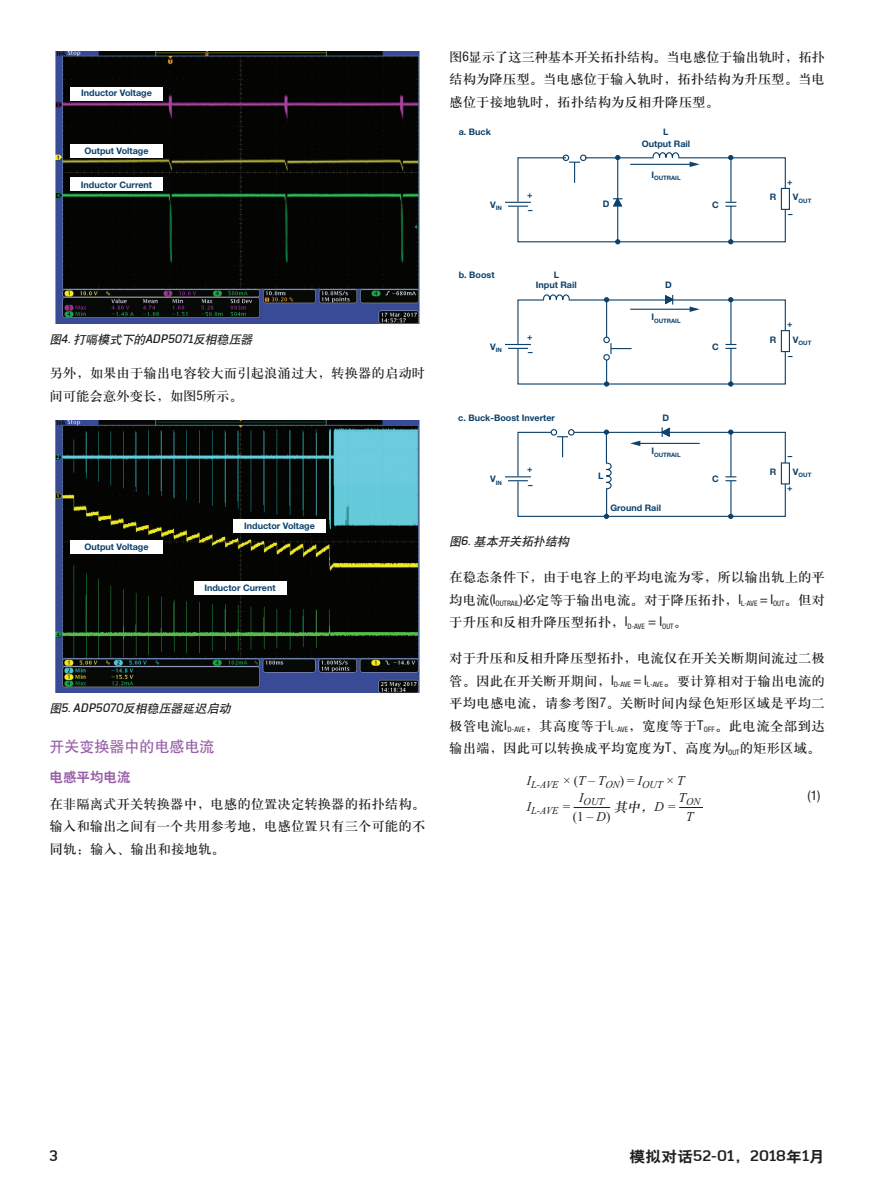
<style>
.page{position:relative;width:891px;height:1188px;background:#fff}
.page>*{position:absolute;margin:0;border:0;box-sizing:border-box;transform-origin:0 0}
.Page_Number{font:700 15px "Azbuka Std";letter-spacing:.01em;color:#231f20;scale:1.05 1}
.H1{font:15px "H Yb 1 gj";color:#9860a8}
.Page_Number-2{font:700 15px "Azbuka Std";letter-spacing:.01em;color:#231f20}
.Main_Body{font:13.5px/22.5px "H Ya 3 gj";letter-spacing:-.005em;color:#231f20;text-align:justify}
.H1-2{font:13.5px "H Yb 2 gj";color:#9860a8}
.t1{font:13.5px "Times New Roman";color:#231f20}
.t2{font:italic 13.5px "Times New Roman";color:#231f20}
.t3{font:condensed 13.5px "Helvetica Neue LT Std";color:#231f20}
.Caption{font:italic 12px "H Yb 1 gj";color:#231f20}
.t4{font:italic 10.5px "Times New Roman";letter-spacing:-.005em;color:#231f20}
.t5{font:700 9px/15.6px "Helvetica Neue LT Std";color:#0c416b}
.t6{font:700 6px "Helvetica Neue LT Std";color:#0c416b}
.s1{font-family:"Azbuka Std";font-weight:500}
.s2{font-family:"Helvetica Neue LT Std";font-stretch:condensed}
.s3{font-style:italic}
.s4{font-family:"H Yb 2 gj";font-weight:400}
</style>
<div class="page">
<img style="left:55px;top:51px;width:364px;height:273px">
<div style="left:70px;top:87px;width:93px;height:13px;background:#fff"></div>
<div style="left:70px;top:145px;width:93px;height:13px;background:#fff"></div>
<div style="left:70px;top:178px;width:93px;height:13px;background:#fff"></div>
<svg style="left:505px;top:152px;width:281px;height:92px"></svg>
<hr style="left:630px;top:164px;width:61px;height:1px;background:#0c416b">
<div style="left:781px;top:188px;width:8px;height:21px;background:#fff"></div>
<div style="left:781px;top:188px;width:9px;height:22px;border:1px solid #0c416b"></div>
<div style="left:781px;top:462px;width:9px;height:22px;border:1px solid #0c416b"></div>
<svg style="left:505px;top:294px;width:281px;height:92px"></svg>
<hr style="left:630px;top:309px;width:61px;height:1px;background:#0c416b">
<div style="left:781px;top:331px;width:8px;height:21px;background:#fff"></div>
<div style="left:781px;top:330px;width:9px;height:22px;border:1px solid #0c416b"></div>
<svg style="left:505px;top:427px;width:281px;height:92px"></svg>
<div style="left:568px;top:429px;width:7px;height:7px;border:1px solid #0c416b;border-radius:50%"></div>
<img style="left:55px;top:420px;width:364px;height:273px">
<div style="left:233px;top:519px;width:93px;height:14px;background:#fff"></div>
<div style="left:70px;top:541px;width:93px;height:13px;background:#fff"></div>
<div style="left:194px;top:581px;width:92px;height:13px;background:#fff"></div>
<hr style="left:574px;top:807px;width:36px;height:1px;background:#231f20">
<svg style="left:679px;top:807px;width:24px;height:1px"></svg>
<p class="t5" style="left:81px;top:85px;width:72px">Inductor Voltage</p>
<p class="t5" style="left:85px;top:143px;width:66px">Output Voltage</p>
<p class="t5" style="left:81px;top:176px;width:73px">Inductor Current</p>
<p class="Caption" style="left:50px;top:333px;width:207px">图<span class="s1">4 .</span> 打嗝模式下的<span class="s1">A D P 5 0 7 1</span> 反相稳压器</p>
<p class="Main_Body" style="left:50px;top:362px;width:377px">另外，如果由于输出电容较大而引起浪涌过大，转换器的启动时间可能会意外变长，如图<span class="s2">5</span>所示。</p>
<p class="t5" style="left:85px;top:539px;width:66px">Output Voltage</p>
<p class="t5" style="left:244px;top:517px;width:72px">Inductor Voltage</p>
<p class="t5" style="left:204px;top:580px;width:73px">Inductor Current</p>
<p class="Caption" style="left:50px;top:702px;width:185px">图<span class="s1">5 . A D P 5 0 70</span>反相稳压器延迟启动</p>
<p class="H1" style="left:50px;top:739px;width:166px">开关变换器中的电感电流</p>
<p class="H1-2" style="left:50px;top:770px;width:82px">电感平均电流</p>
<p class="Main_Body" style="left:50px;top:792px;width:377px">在非隔离式开关转换器中，电感的位置决定转换器的拓扑结构。输入和输出之间有一个共用参考地，电感位置只有三个可能的不同轨：输入、输出和接地轨。</p>
<p class="Main_Body" style="left:449px;top:45px;width:377px">图<span class="s2">6</span>显示了这三种基本开关拓扑结构。当电感位于输出轨时，拓扑结构为降压型。当电感位于输入轨时，拓扑结构为升压型。当电感位于接地轨时，拓扑结构为反相升降压型。</p>
<p class="t5" style="left:459px;top:124px;width:34px">a. Buck</p>
<p class="t5" style="left:663px;top:124px;width:7px">L</p>
<p class="t5" style="left:642px;top:136px;width:50px">Output Rail</p>
<p class="t6" style="left:490px;top:204px;width:13px"><sup>V</sup>IN</p>
<p class="t5" style="left:527px;top:186px;width:7px">+ –</p>
<p class="t6" style="left:651px;top:175px;width:31px"><sup>I</sup>OUTRAIL</p>
<p class="t5" style="left:603px;top:196px;width:8px">D</p>
<p class="t5" style="left:712px;top:197px;width:8px">C</p>
<p class="t5" style="left:787px;top:174px;width:7px">+</p>
<p class="t5" style="left:788px;top:206px;width:6px">–</p>
<p class="t5" style="left:770px;top:189px;width:8px">R</p>
<p class="t6" style="left:793px;top:197px;width:20px"><sup>V</sup>OUT</p>
<p class="t5" style="left:459px;top:267px;width:37px">b. Boost</p>
<p class="t5" style="left:554px;top:267px;width:7px">L</p>
<p class="t5" style="left:536px;top:277px;width:42px">Input Rail</p>
<p class="t5" style="left:665px;top:277px;width:8px">D</p>
<p class="t6" style="left:490px;top:346px;width:13px"><sup>V</sup>IN</p>
<p class="t5" style="left:527px;top:329px;width:7px">+ –</p>
<p class="t6" style="left:651px;top:317px;width:31px"><sup>I</sup>OUTRAIL</p>
<p class="t5" style="left:712px;top:339px;width:8px">C</p>
<p class="t5" style="left:787px;top:316px;width:7px">+</p>
<p class="t5" style="left:788px;top:348px;width:6px">–</p>
<p class="t5" style="left:770px;top:331px;width:8px">R</p>
<p class="t6" style="left:793px;top:339px;width:20px"><sup>V</sup>OUT</p>
<p class="t5" style="left:458px;top:410px;width:98px">c. Buck-Boost Inverter</p>
<p class="t5" style="left:663px;top:410px;width:8px">D</p>
<p class="t6" style="left:490px;top:479px;width:13px"><sup>V</sup>IN</p>
<p class="t5" style="left:527px;top:461px;width:7px">+ –</p>
<p class="t5" style="left:598px;top:468px;width:7px">L</p>
<p class="t6" style="left:651px;top:451px;width:31px"><sup>I</sup>OUTRAIL</p>
<p class="t5" style="left:712px;top:471px;width:8px">C</p>
<p class="t5" style="left:788px;top:448px;width:6px">–</p>
<p class="t5" style="left:787px;top:480px;width:7px">+</p>
<p class="t5" style="left:770px;top:464px;width:8px">R</p>
<p class="t6" style="left:793px;top:471px;width:20px"><sup>V</sup>OUT</p>
<p class="t5" style="left:610px;top:500px;width:52px">Ground Rail</p>
<p class="Caption" style="left:449px;top:536px;width:124px">图<span class="s1">6 .</span> 基本开关拓扑结构</p>
<p class="Main_Body" style="left:449px;top:566px;width:377px">在稳态条件下，由于电容上的平均电流为零，所以输出轨上的平均电流<span class="s2">(I</span><sub>OUTRAIL</sub><span class="s2">)</span>必定等于输出电流。对于降压拓扑，<span class="s2">I</span><sub>L-AVE</sub> <span class="s2">= I</span><sub>OUT</sub>。但对于升压和反相升降压型拓扑，<span class="s2">I</span><sub>D-AVE</sub> <span class="s2">= I</span><sub>OUT</sub>。</p>
<p class="Main_Body" style="left:449px;top:647px;width:377px">对于升压和反相升降压型拓扑，电流仅在开关关断期间流过二极管。因此在开关断开期间，<span class="s2">I</span><sub>D-AVE</sub> <span class="s2">= I</span><sub>L-AVE</sub>。要计算相对于输出电流的平均电感电流，请参考图<span class="s2">7</span>。关断时间内绿色矩形区域是平均二极管电流<span class="s2">I</span><sub>D-AVE</sub>，其高度等于<span class="s2">I</span><sub>L-AVE</sub>，宽度等于<span class="s2">T</span><sub>OFF</sub>。此电流全部到达输出端，因此可以转换成平均宽度为<span class="s2">T</span>、高度为<span class="s2">I</span><sub>OUT</sub>的矩形区域。</p>
<p class="t4" style="left:527px;top:777px;width:159px"><sup>I</sup>L-AVE <sup>×</sup> <sup>(</sup><sup>T</sup> <sup>–</sup> <sup>T</sup>ON<sup>)</sup> <sup>=</sup> <sup>I</sup>OUT <sup>×</sup> <sup>T</sup></p>
<p class="t4" style="left:527px;top:803px;width:45px"><sup>I</sup>L-AVE <sup>=</sup></p>
<p class="t2" style="left:654px;top:797px;width:23px">D =</p>
<p class="t4" style="left:679px;top:794px;width:23px"><sup>T</sup>ON</p>
<p class="t2" style="left:686px;top:807px;width:9px">T</p>
<p class="t4" style="left:579px;top:794px;width:26px"><sup>I</sup>OUT</p>
<p class="t1" style="left:573px;top:807px;width:39px">(1 – <span class="s3">D</span>)</p>
<p class="t3" style="left:808px;top:787px;width:14px">(1)</p>
<p class="Page_Number-2" style="left:50px;top:1147px;width:10px">3</p>
<p class="Page_Number" style="left:630px;top:1146px;width:188px"><span class="s4">模拟对话</span>52-01<span class="s4">，</span>2018<span class="s4">年</span>1<span class="s4">月</span></p>
</div>
